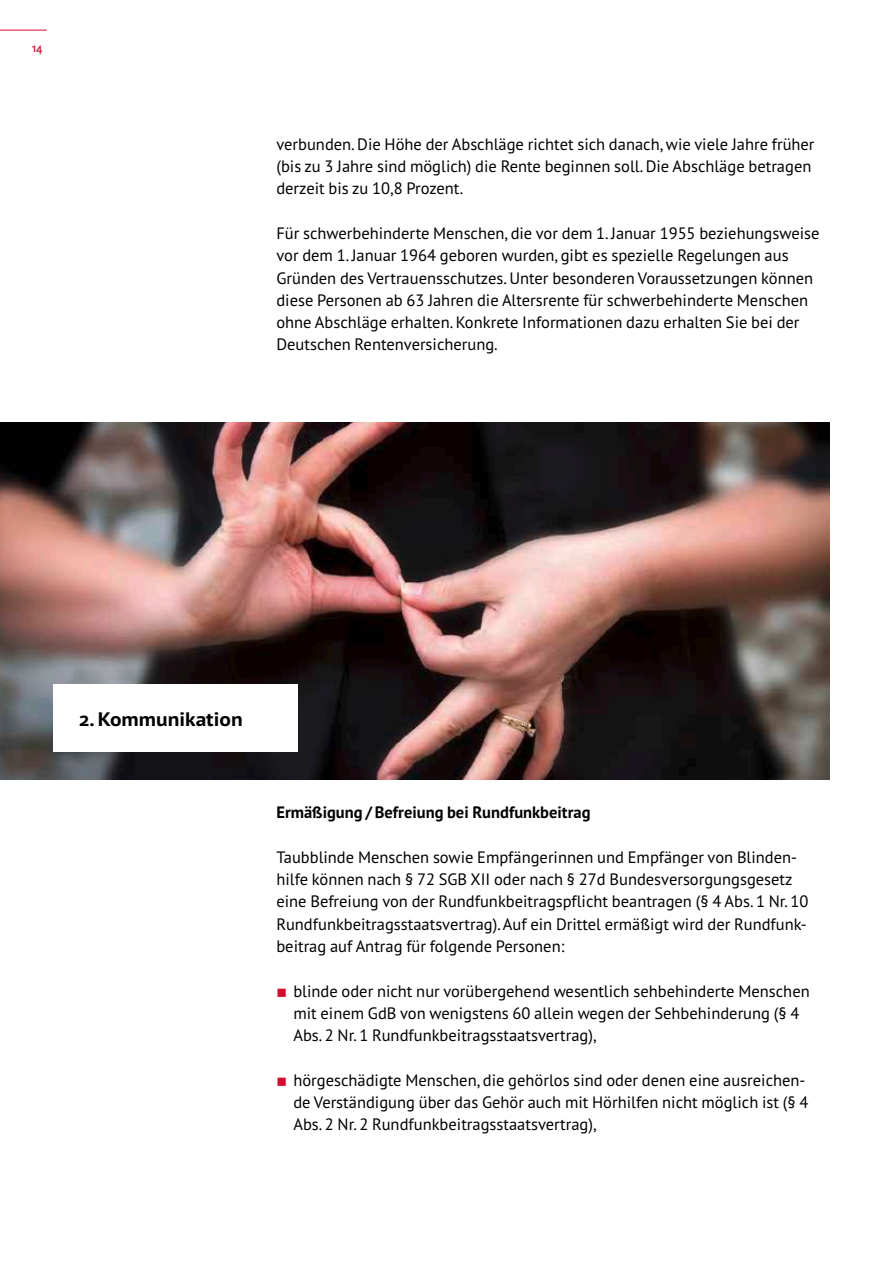
<style>
.page{position:relative;width:893px;height:1263px;background:#fff}
.page>*{position:absolute;margin:0;border:0;box-sizing:border-box;transform-origin:0 0}
.t1{font:700 19.5px "PT Sans Pro";color:#000;scale:1.1 1}
.t2{font:16.5px/22.4px "PT Sans Pro";color:#000}
.t3{font:700 16.5px "PT Sans Pro";color:#000}
.t4{font:600 12px "PT Sans Pro";color:#d40b2e}
</style>
<div class="page">
<img style="left:0;top:423px;width:829px;height:356px">
<div style="left:53px;top:684px;width:245px;height:67px;background:#fff"></div>
<hr style="left:0;top:30px;width:47px;height:1px;background:#d40b2e">
<p class="t4" style="left:32px;top:40px;width:12px">14</p>
<p class="t2" style="left:276px;top:132px;width:540px">verbunden. Die Höhe der Abschläge richtet sich danach, wie viele Jahre früher (bis zu 3 Jahre sind möglich) die Rente beginnen soll. Die Abschläge betragen derzeit bis zu 10,8 Prozent.</p>
<p class="t2" style="left:276px;top:222px;width:545px">Für schwerbehinderte Menschen, die vor dem 1. Januar 1955 beziehungsweise vor dem 1. Januar 1964 geboren wurden, gibt es spezielle Regelungen aus Gründen des Vertrauensschutzes. Unter besonderen Voraussetzungen können diese Personen ab 63 Jahren die Altersrente für schwerbehinderte Menschen ohne Abschläge erhalten. Konkrete Informationen dazu erhalten Sie bei der Deutschen Rentenversicherung.</p>
<h3 class="t1" style="left:79px;top:706px;width:151px">2. Kommunikation</h3>
<h4 class="t3" style="left:276px;top:802px;width:316px">Ermäßigung / Befreiung bei Rundfunkbeitrag</h4>
<p class="t2" style="left:276px;top:845px;width:534px">Taubblinde Menschen sowie Empfängerinnen und Empfänger von Blinden&shy;hilfe können nach § 72 SGB XII oder nach § 27d Bundesversorgungsgesetz eine Befreiung von der Rundfunkbeitragspflicht beantragen (§ 4 Abs. 1 Nr. 10<br>Rundfunkbeitragsstaatsvertrag). Auf ein Drittel ermäßigt wird der Rundfunk&shy;beitrag auf Antrag für folgende Personen:</p>
<p class="t2" style="left:293px;top:979px;width:518px">blinde oder nicht nur vorübergehend wesentlich sehbehinderte Menschen mit einem GdB von wenigstens 60 allein wegen der Sehbehinderung (§ 4<br>Abs. 2 Nr. 1 Rundfunkbeitragsstaatsvertrag),</p>
<p class="t2" style="left:293px;top:1068px;width:516px">hörgeschädigte Menschen, die gehörlos sind oder denen eine ausreichen&shy;de Verständigung über das Gehör auch mit Hörhilfen nicht möglich ist (§ 4<br>Abs. 2 Nr. 2 Rundfunkbeitragsstaatsvertrag),</p>
</div>
